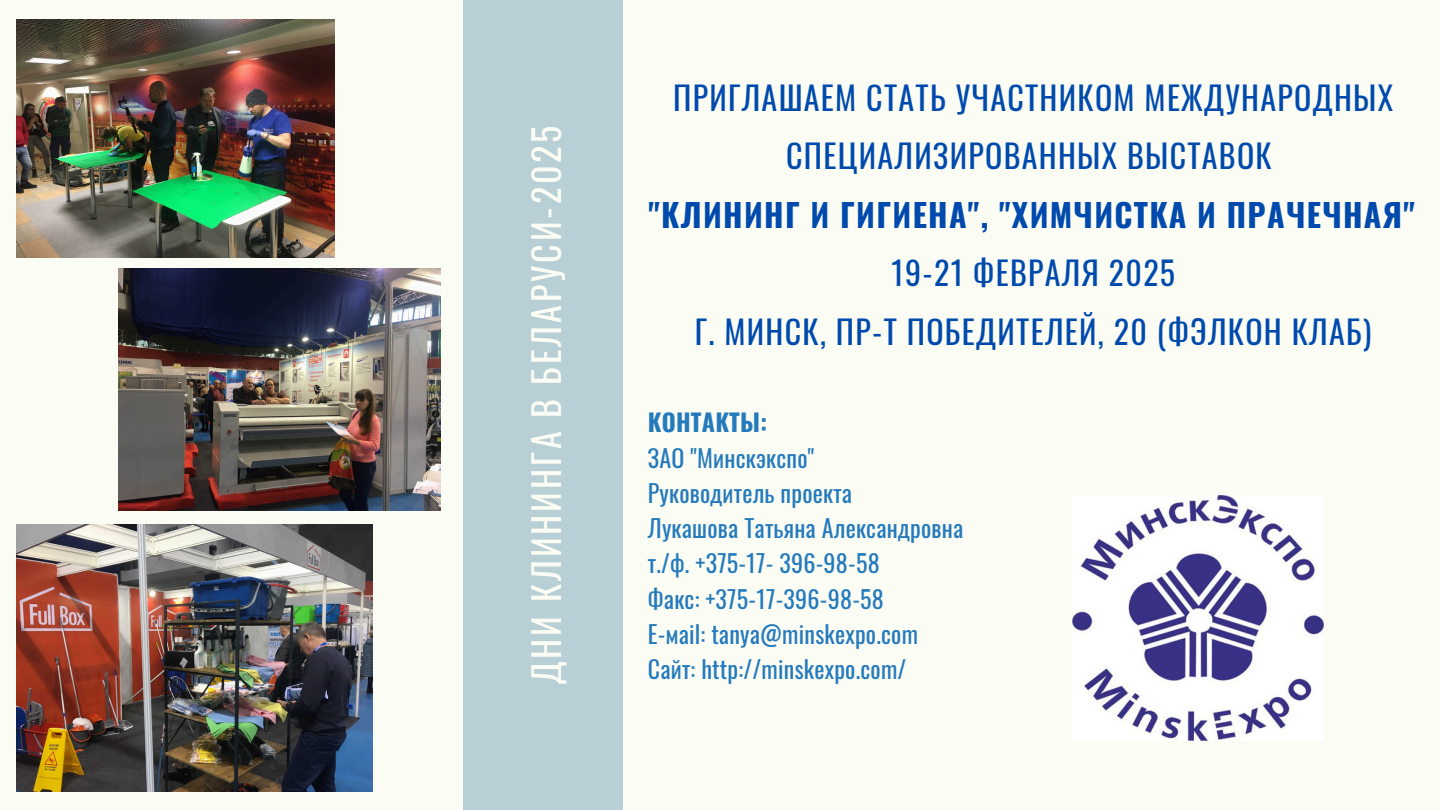
<style>
.page{position:relative;width:1440px;height:810px;background:#fbfdf4}
.page>*{position:absolute;margin:0;border:0;box-sizing:border-box;transform-origin:0 0}
.t1{font:36px "Oswald";letter-spacing:.08em;color:#fbfdf4}
.t2{font:32px/58.5px "Oswald";letter-spacing:.04em;color:#004aad;text-align:center}
.t3{font:24px "Oswald";letter-spacing:.01em;color:#257abc}
.t4{font:700 24px "Oswald";letter-spacing:.01em;color:#257abc}
.s1{font-weight:700}
</style>
<div class="page">
<div style="left:463px;top:0;width:160px;height:810px;background:#b8cfd6"></div>
<img style="left:1073px;top:496px;width:250px;height:244px">
<img style="left:17px;top:19px;width:318px;height:239px">
<img style="left:118px;top:269px;width:323px;height:241px">
<img style="left:17px;top:524px;width:355px;height:267px">
<p class="t1" style="left:518px;top:684px;width:560px;rotate:-90deg">ДНИ КЛИНИНГА В БЕЛАРУСИ-2025</p>
<p class="t2" style="left:648px;top:67px;width:768px">ПРИГЛАШАЕМ СТАТЬ УЧАСТНИКОМ МЕЖДУНАРОДНЫХ СПЕЦИАЛИЗИРОВАННЫХ ВЫСТАВОК<br><span class="s1">"КЛИНИНГ И ГИГИЕНА", "ХИМЧИСТКА И ПРАЧЕЧНАЯ" </span>19-21 ФЕВРАЛЯ 2025<br>Г. МИНСК, ПР-Т ПОБЕДИТЕЛЕЙ, 20 (ФЭЛКОН КЛАБ)</p>
<p class="t4" style="left:648px;top:404px;width:121px">КОНТАКТЫ:</p>
<p class="t3" style="left:648px;top:439px;width:168px">ЗАО "Минскэкспо"</p>
<p class="t3" style="left:648px;top:474px;width:206px">Руководитель проекта</p>
<h1 class="t3" style="left:648px;top:509px;width:317px">Лукашова Татьяна Александровна</h1>
<h2 class="t3" style="left:648px;top:545px;width:233px">т./ф. +375-17- 396-98-58</h2>
<p class="t3" style="left:648px;top:580px;width:238px">Факс: +375-17-396-98-58</p>
<p class="t3" style="left:648px;top:615px;width:272px">Е-маil: tanya@minskexpo.com</p>
<p class="t3" style="left:648px;top:650px;width:260px">Сайт: http://minskexpo.com/</p>
</div>
